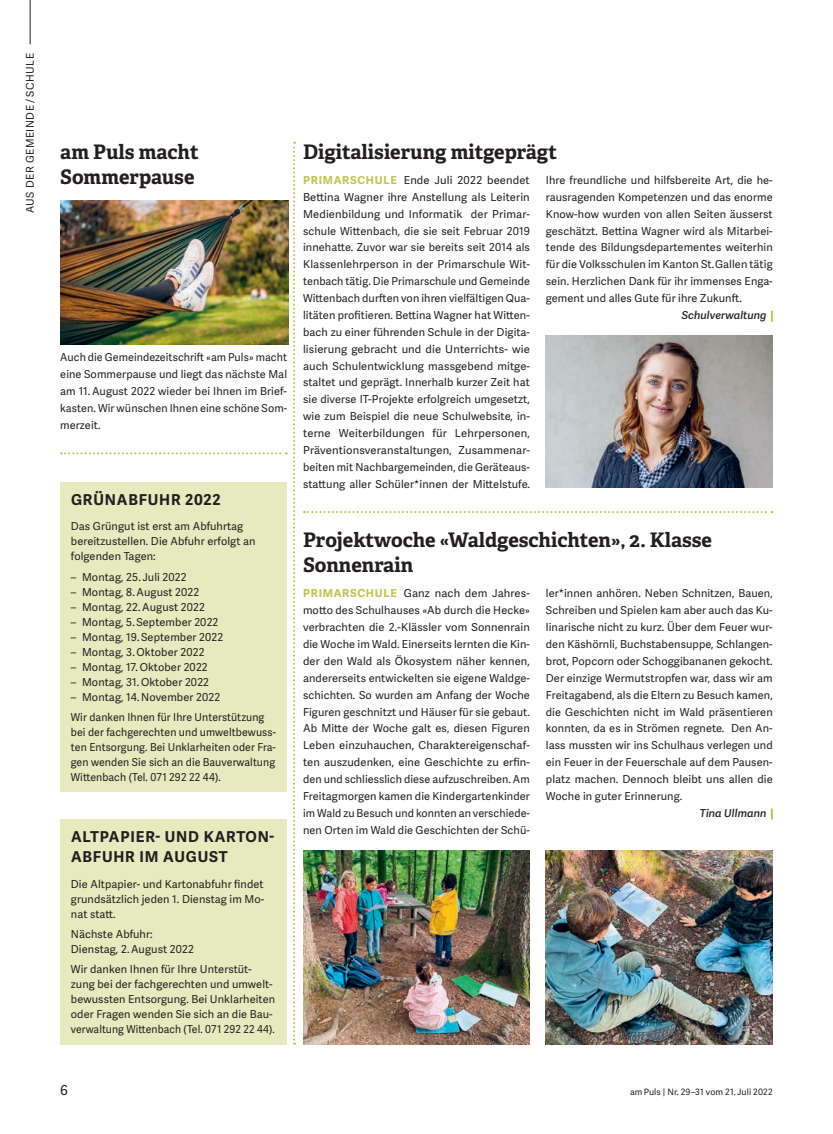
<style>
.page{position:relative;width:833px;height:1134px;background:#fff}
.page>*{position:absolute;margin:0;border:0;box-sizing:border-box;transform-origin:0 0}
._06_Nebenartikel_Tit{font:700 20px/25px "Adelle";color:#231f20}
._07_Kasten_Titel_x04{font:700 15px/20px "Adelle Sans";letter-spacing:.055em;color:#231f20}
.t1{font:13.75px "Adelle Sans";color:#231f20}
._06_Nebenartikel_Gru{font:11px/16.9px "Adelle Sans";letter-spacing:.01em;color:#231f20;text-align:justify}
._07_Kasten_Grundtext{font:11px/15px "Adelle Sans";letter-spacing:.01em;color:#231f20}
._07_Kasten_Grundtext-2{font:11px/15px "Adelle Sans";letter-spacing:.01em;color:#231f20;scale:.96 1}
._06_Nebenartikel_Aut{font:italic 600 11px "Adelle Sans";letter-spacing:.005em;color:#231f20}
.t2{font:10.62px "Adelle Sans";letter-spacing:.05em;color:#231f20}
.t3{font:8.75px "Adelle Sans";letter-spacing:.01em;color:#231f20}
.s1{font-weight:700;color:#bcc54e}
</style>
<div class="page">
<hr style="left:832px;top:0;width:1px;height:1134px;background:#fcf1dc">
<hr style="left:30px;top:0;width:1px;height:44px;background:#231f20">
<svg style="left:293px;top:142px;width:2px;height:903px"></svg>
<svg style="left:304px;top:511px;width:468px;height:2px"></svg>
<svg style="left:61px;top:452px;width:226px;height:2px"></svg>
<img style="left:546px;top:336px;width:226px;height:152px">
<img style="left:546px;top:850px;width:226px;height:195px">
<img style="left:303px;top:850px;width:227px;height:195px">
<div style="left:60px;top:482px;width:227px;height:309px;background:#e6eabe"></div>
<div style="left:60px;top:820px;width:227px;height:225px;background:#e6eabe"></div>
<img style="left:60px;top:201px;width:228px;height:143px">
<p class="t2" style="left:24px;top:213px;width:162px;rotate:-90deg">AUS DER GEMEINDE / SCHULE</p>
<p class="_06_Nebenartikel_Tit" style="left:60px;top:139px;width:140px">am Puls macht<br>Sommerpause</p>
<p class="_06_Nebenartikel_Gru" style="left:60px;top:349px;width:228px">Auch die Gemeindezeitschrift «am Puls» macht eine Sommerpause und liegt das nächste Mal am 11. August 2022 wieder bei Ihnen im Brief&shy;kasten. Wir wünschen Ihnen eine schöne Som&shy;merzeit.</p>
<p class="_07_Kasten_Titel_x04" style="left:71px;top:490px;width:151px">GRÜNABFUHR 2022</p>
<p class="_07_Kasten_Grundtext" style="left:71px;top:519px;width:186px">Das Grüngut ist erst am Abfuhrtag bereitzustellen. Die Abfuhr erfolgt an folgenden Tagen:</p>
<p class="_07_Kasten_Grundtext" style="left:71px;top:569px;width:117px">– Montag, 25. Juli 2022</p>
<p class="_07_Kasten_Grundtext" style="left:71px;top:584px;width:130px">– Montag, 8. August 2022</p>
<p class="_07_Kasten_Grundtext" style="left:71px;top:599px;width:136px">– Montag, 22. August 2022</p>
<p class="_07_Kasten_Grundtext" style="left:71px;top:614px;width:149px">– Montag, 5. September 2022</p>
<p class="_07_Kasten_Grundtext" style="left:71px;top:629px;width:154px">– Montag, 19. September 2022</p>
<p class="_07_Kasten_Grundtext" style="left:71px;top:644px;width:135px">– Montag, 3. Oktober 2022</p>
<p class="_07_Kasten_Grundtext" style="left:71px;top:659px;width:138px">– Montag, 17. Oktober 2022</p>
<p class="_07_Kasten_Grundtext" style="left:71px;top:674px;width:140px">– Montag, 31. Oktober 2022</p>
<p class="_07_Kasten_Grundtext" style="left:71px;top:689px;width:151px">– Montag, 14. November 2022</p>
<p class="_07_Kasten_Grundtext-2" style="left:71px;top:710px;width:215px">Wir danken Ihnen für Ihre Unterstützung bei der fachgerechten und umweltbewuss&shy;ten Entsorgung. Bei Unklarheiten oder Fra&shy;gen wenden Sie sich an die Bauverwaltung Wittenbach (Tel. 071 292 22 44).</p>
<p class="_07_Kasten_Titel_x04" style="left:71px;top:827px;width:205px">ALTPAPIER- UND KARTON-<br>ABFUHR IM AUGUST</p>
<p class="_07_Kasten_Grundtext" style="left:71px;top:877px;width:195px;text-align:justify">Die Altpapier- und Kartonabfuhr findet grundsätzlich jeden 1. Dienstag im Mo&shy;nat statt.</p>
<p class="_07_Kasten_Grundtext" style="left:71px;top:927px;width:124px">Nächste Abfuhr:<br>Dienstag, 2. August 2022</p>
<p class="_07_Kasten_Grundtext" style="left:71px;top:962px;width:206px">Wir danken Ihnen für Ihre Unterstüt&shy;zung bei der fachgerechten und umwelt&shy;bewussten Entsorgung. Bei Unklarheiten oder Fragen wenden Sie sich an die Bau&shy;verwaltung Wittenbach (Tel. 071 292 22 44).</p>
<p class="_06_Nebenartikel_Tit" style="left:303px;top:139px;width:255px">Digitalisierung mitgeprägt</p>
<p class="_06_Nebenartikel_Gru" style="left:303px;top:172px;width:228px"><span class="s1">PRIMARSCHULE</span> Ende Juli 2022 beendet Bettina Wagner ihre Anstellung als Leiterin Medienbildung und Informatik der Primar&shy;schule Wittenbach, die sie seit Februar 2019 innehatte. Zuvor war sie bereits seit 2014 als Klassenlehrperson in der Primarschule Wit&shy;tenbach tätig. Die Primarschule und Gemeinde Wittenbach durften von ihren vielfältigen Qua&shy;litäten profitieren. Bettina Wagner hat Witten&shy;bach zu einer führenden Schule in der Digita&shy;lisierung gebracht und die Unterrichts- wie auch Schulentwicklung massgebend mitge&shy;staltet und geprägt. Innerhalb kurzer Zeit hat sie diverse IT-Projekte erfolgreich umgesetzt, wie zum Beispiel die neue Schulwebsite, in&shy;terne Weiterbildungen für Lehrpersonen, Präventionsveranstaltungen, Zusammenar&shy;beiten mit Nachbargemeinden, die Geräteaus&shy;stattung aller Schüler*innen der Mittelstufe.</p>
<p class="_06_Nebenartikel_Gru" style="left:546px;top:172px;width:228px">Ihre freundliche und hilfsbereite Art, die he&shy;rausragenden Kompetenzen und das enorme Know-how wurden von allen Seiten äusserst geschätzt. Bettina Wagner wird als Mitarbei&shy;tende des Bildungsdepartementes weiterhin für die Volksschulen im Kanton St.Gallen tätig sein. Herzlichen Dank für ihr immenses Enga&shy;gement und alles Gute für ihre Zukunft.</p>
<p class="_06_Nebenartikel_Aut" style="left:681px;top:309px;width:86px">Schulverwaltung</p>
<p class="_06_Nebenartikel_Tit" style="left:303px;top:527px;width:410px">Projektwoche «Waldgeschichten», 2. Klasse<br>Sonnenrain</p>
<p class="_06_Nebenartikel_Gru" style="left:303px;top:585px;width:228px"><span class="s1">PRIMARSCHULE</span> Ganz nach dem Jahres&shy;motto des Schulhauses «Ab durch die Hecke» verbrachten die 2.-Klässler vom Sonnenrain die Woche im Wald. Einerseits lernten die Kin&shy;der den Wald als Ökosystem näher kennen, andererseits entwickelten sie eigene Waldge&shy;schichten. So wurden am Anfang der Woche Figuren geschnitzt und Häuser für sie gebaut.<br>Ab Mitte der Woche galt es, diesen Figuren Leben einzuhauchen, Charaktereigenschaf&shy;ten auszudenken, eine Geschichte zu erfin&shy;den und schliesslich diese aufzuschreiben. Am Freitagmorgen kamen die Kindergartenkinder im Wald zu Besuch und konnten an verschiede&shy;nen Orten im Wald die Geschichten der Schü-</p>
<p class="_06_Nebenartikel_Gru" style="left:546px;top:585px;width:228px">ler*innen anhören. Neben Schnitzen, Bauen, Schreiben und Spielen kam aber auch das Ku&shy;linarische nicht zu kurz. Über dem Feuer wur&shy;den Käshörnli, Buchstabensuppe, Schlangen&shy;brot, Popcorn oder Schoggibananen gekocht.<br>Der einzige Wermutstropfen war, dass wir am Freitagabend, als die Eltern zu Besuch kamen, die Geschichten nicht im Wald präsentieren konnten, da es in Strömen regnete. Den An&shy;lass mussten wir ins Schulhaus verlegen und ein Feuer in der Feuerschale auf dem Pausen&shy;platz machen. Dennoch bleibt uns allen die Woche in guter Erinnerung.</p>
<p class="_06_Nebenartikel_Aut" style="left:700px;top:806px;width:68px">Tina Ullmann</p>
<p class="t1" style="left:60px;top:1082px;width:9px">6</p>
<p class="t3" style="left:630px;top:1087px;width:144px">am Puls | Nr. 29–31 vom 21. Juli 2022</p>
</div>
